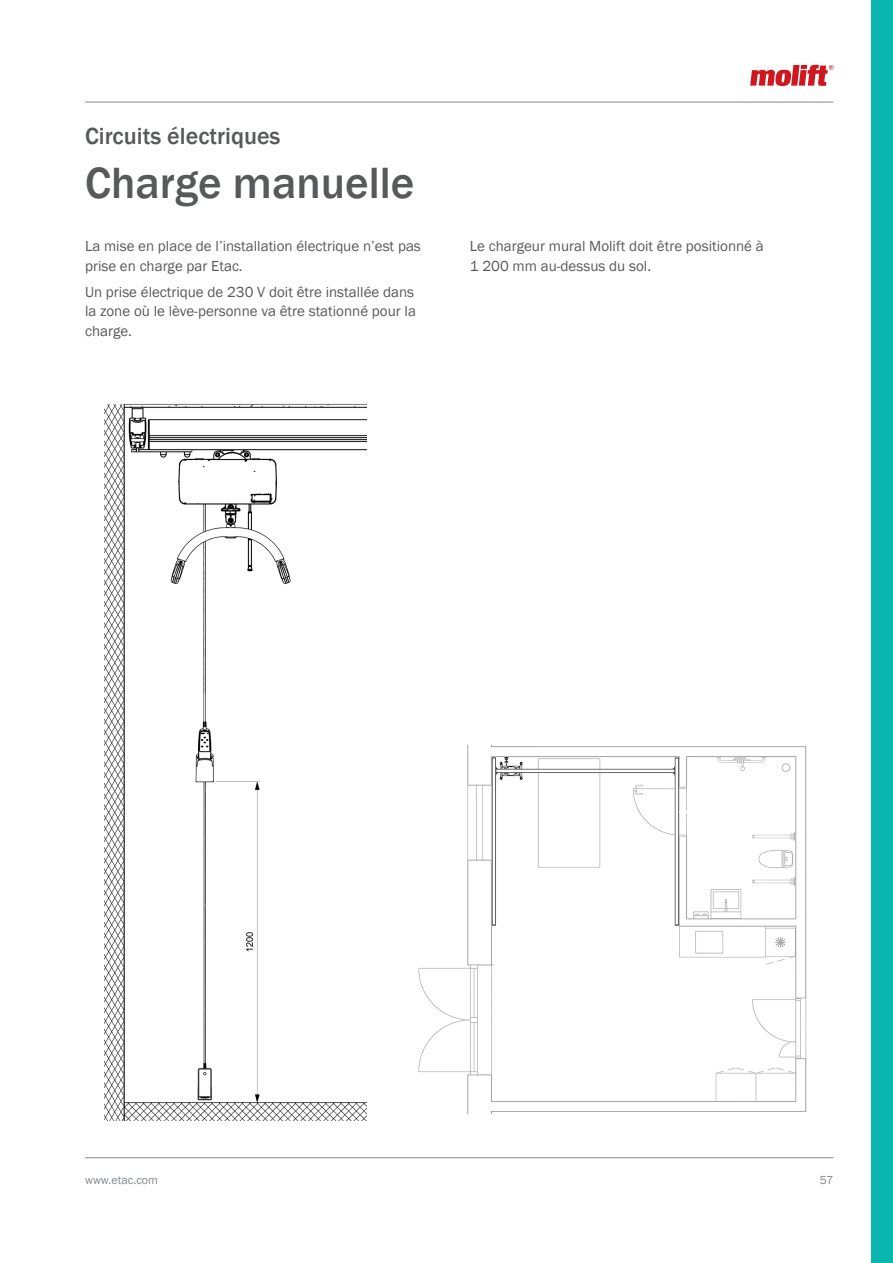
<style>
.page{position:relative;width:893px;height:1263px;background:#fff}
.page>*{position:absolute;margin:0;border:0;box-sizing:border-box;transform-origin:0 0}
.t1{font:500 45px "Franklin Gothic";color:#58595b}
.t2{font:500 24px "Franklin Gothic";color:#58595b}
.t3{font:15px/19.5px "Franklin Gothic";color:#58595b}
.t4{font:12px "Franklin Gothic";color:#84888c}
</style>
<div class="page">
<hr style="left:85px;top:102px;width:748px;height:1px;background:#84888c">
<hr style="left:85px;top:1157px;width:748px;height:1px;background:#84888c">
<div style="left:872px;top:0;width:21px;height:1263px;background:#09b7af"></div>
<img style="left:105px;top:403px;width:261px;height:717px">
<img style="left:418px;top:744px;width:389px;height:369px">
<svg style="left:750px;top:65px;width:83px;height:21px"></svg>
<h2 class="t2" style="left:85px;top:122px;width:197px">Circuits électriques</h2>
<h1 class="t1" style="left:85px;top:156px;width:331px">Charge manuelle</h1>
<p class="t3" style="left:85px;top:237px;width:337px">La mise en place de l’installation électrique n’est pas prise en charge par Etac.</p>
<p class="t3" style="left:85px;top:282px;width:332px;text-align:justify">Un prise électrique de 230 V doit être installée dans la zone où le lève-personne va être stationné pour la charge.</p>
<p class="t3" style="left:470px;top:237px;width:295px">Le chargeur mural Molift doit être positionné à<br>1 200 mm au-dessus du sol.</p>
<p class="t4" style="left:85px;top:1173px;width:74px">www.etac.com</p>
<p class="t4" style="left:820px;top:1173px;width:15px">57</p>
</div>
